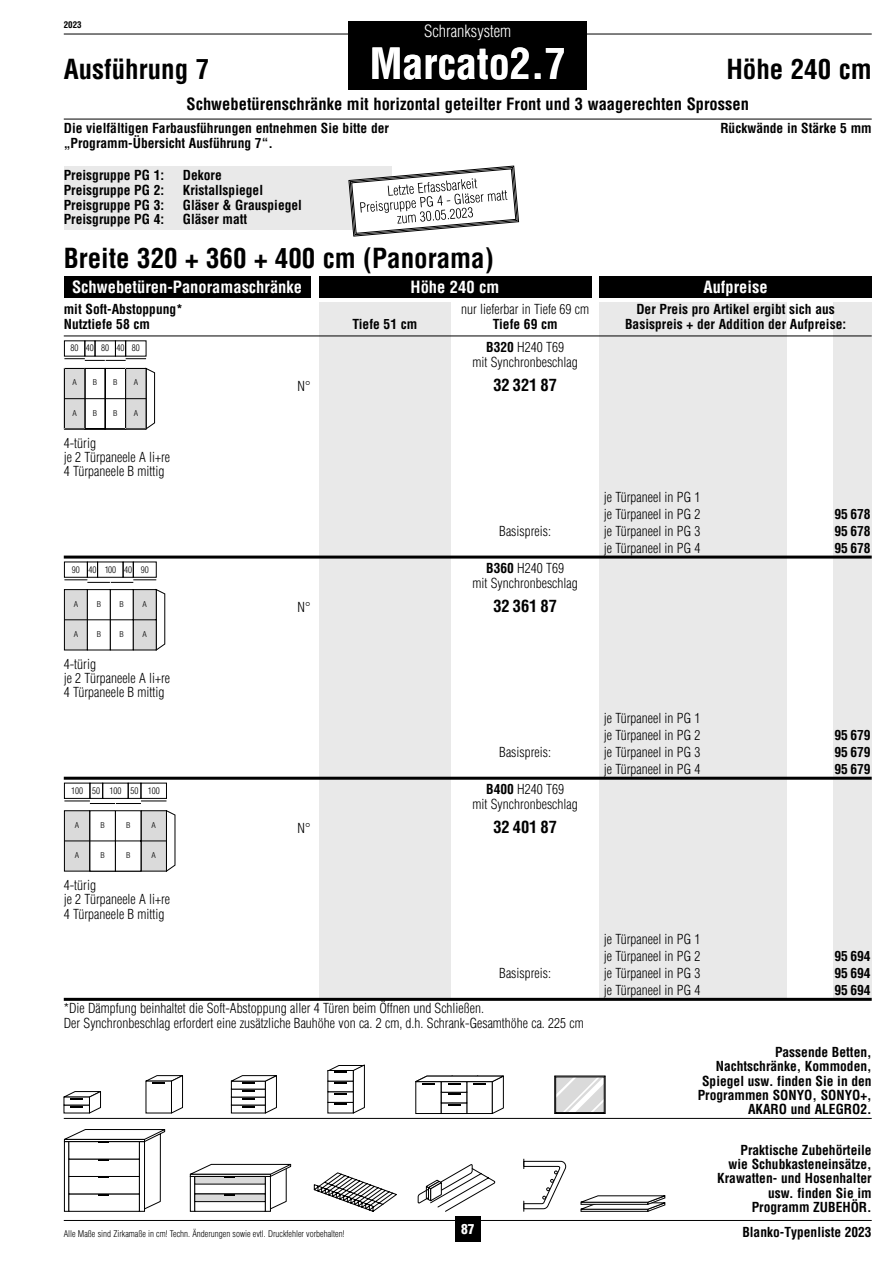
<style>
.page{position:relative;width:893px;height:1263px;background:#fff}
.page>*{position:absolute;margin:0;border:0;box-sizing:border-box;transform-origin:0 0}
.t1{font:700 condensed 42px "Helvetica LT Std";color:#fff}
.t2{font:700 condensed 27px "Helvetica LT Std";color:#000}
.t3{font:700 condensed 16.5px "Helvetica LT Std";color:#000}
.t4{font:700 condensed 16.5px "Helvetica LT Std";color:#fff}
.t5{font:300 condensed 16.5px "Helvetica LT Std";color:#fff}
.t6{font:300 condensed 13.5px/14.2px "Helvetica LT Std";color:#000}
.t7{font:700 condensed 13.5px/14.2px "Helvetica LT Std";color:#000;text-align:right}
.t8{font:900 condensed 13.5px "Helvetica LT Std";color:#fff}
.t9{font:300 condensed 9px "Helvetica LT Std";color:#000}
.t10{font:300 condensed 9px "Helvetica";color:#000}
.t11{font:700 condensed 9px "Helvetica LT Std";color:#000}
.t12{font:300 condensed 7.8px "Helvetica LT Std";color:#000;scale:1.12 1}
.s1{font-weight:700}
.s2{font-family:"Helvetica LT Std"}
</style>
<div class="page">
<div style="left:64px;top:166px;width:328px;height:64px;background:#e9e9e9"></div>
<div style="left:600px;top:302px;width:187px;height:697px;background:#e9e9e9"></div>
<div style="left:833px;top:302px;width:39px;height:697px;background:#e9e9e9"></div>
<div style="left:319px;top:302px;width:132px;height:697px;background:#e9e9e9"></div>
<hr style="left:64px;top:1220px;width:808px;height:1px;background:#000">
<div style="left:455px;top:1216px;width:25px;height:26px;background:#000"></div>
<hr style="left:64px;top:34px;width:808px;height:1px;background:#000">
<div style="left:349px;top:21px;width:238px;height:68px;background:#000"></div>
<hr style="left:64px;top:119px;width:808px;height:1px;background:#000">
<div style="left:64px;top:276px;width:246px;height:22px;background:#000"></div>
<svg style="left:64px;top:562px;width:101px;height:89px"></svg>
<div style="left:123px;top:562px;width:10px;height:15px;border:1px solid #000"></div>
<svg style="left:64px;top:340px;width:91px;height:90px"></svg>
<div style="left:115px;top:341px;width:11px;height:15px;border:1px solid #000"></div>
<svg style="left:64px;top:783px;width:111px;height:89px"></svg>
<div style="left:128px;top:783px;width:13px;height:15px;border:1px solid #000"></div>
<hr style="left:64px;top:336px;width:808px;height:1px;background:#000">
<hr style="left:64px;top:1118px;width:808px;height:1px;background:#000">
<svg style="left:418px;top:1164px;width:78px;height:48px"></svg>
<svg style="left:523px;top:1159px;width:43px;height:52px"></svg>
<svg style="left:580px;top:1195px;width:86px;height:17px"></svg>
<svg style="left:314px;top:1172px;width:83px;height:40px"></svg>
<svg style="left:63px;top:1129px;width:103px;height:83px"></svg>
<svg style="left:189px;top:1164px;width:103px;height:48px"></svg>
<svg style="left:63px;top:1091px;width:38px;height:22px"></svg>
<svg style="left:145px;top:1075px;width:38px;height:38px"></svg>
<svg style="left:327px;top:1064px;width:38px;height:49px"></svg>
<svg style="left:230px;top:1075px;width:47px;height:38px"></svg>
<svg style="left:415px;top:1075px;width:89px;height:39px"></svg>
<svg style="left:554px;top:1075px;width:52px;height:39px"></svg>
<div style="left:555px;top:1077px;width:49px;height:36px;border:1px solid #000"></div>
<div style="left:600px;top:276px;width:272px;height:22px;background:#000"></div>
<div style="left:319px;top:276px;width:272px;height:22px;background:#000"></div>
<hr style="left:64px;top:556px;width:808px;height:3px;background:#000">
<hr style="left:64px;top:777px;width:808px;height:3px;background:#000">
<hr style="left:64px;top:998px;width:808px;height:3px;background:#000">
<svg style="left:348px;top:166px;width:171px;height:71px"></svg>
<p class="t11" style="left:64px;top:19px;width:19px">2023</p>
<p class="t5" style="left:424px;top:21px;width:89px">Schranksystem</p>
<h1 class="t1" style="left:370px;top:37px;width:197px">Marcato2.7</h1>
<h2 class="t2" style="left:64px;top:52px;width:147px">Ausführung 7</h2>
<h2 class="t2" style="left:726px;top:52px;width:147px">Höhe 240 cm</h2>
<p class="t3" style="left:186px;top:93px;width:564px">Schwebetürenschränke mit horizontal geteilter Front und 3 waagerechten Sprossen</p>
<p class="t7" style="left:64px;top:136px;width:211px">„Programm-Übersicht Ausführung 7“.</p>
<p class="t7" style="left:64px;top:121px;width:327px">Die vielfältigen Farbausführungen entnehmen Sie bitte der</p>
<p class="t7" style="left:720px;top:121px;width:153px">Rückwände in Stärke 5 mm</p>
<p class="t7" style="left:64px;top:168px;width:102px">Preisgruppe PG 1:</p>
<p class="t7" style="left:183px;top:168px;width:40px">Dekore</p>
<p class="t7" style="left:64px;top:212px;width:102px">Preisgruppe PG 4:</p>
<p class="t7" style="left:183px;top:212px;width:66px">Gläser matt</p>
<p class="t7" style="left:64px;top:183px;width:102px">Preisgruppe PG 2:</p>
<p class="t7" style="left:183px;top:183px;width:82px">Kristallspiegel</p>
<p class="t7" style="left:64px;top:197px;width:102px">Preisgruppe PG 3:</p>
<p class="t7" style="left:183px;top:197px;width:121px">Gläser &amp; Grauspiegel</p>
<h2 class="t2" style="left:64px;top:241px;width:431px">Breite 320 + 360 + 400 cm (Panorama)</h2>
<p class="t4" style="left:72px;top:276px;width:232px">Schwebetüren-Panoramaschränke</p>
<p class="t4" style="left:411px;top:276px;width:90px">Höhe 240 cm</p>
<p class="t4" style="left:704px;top:276px;width:66px">Aufpreise</p>
<p class="t7" style="left:64px;top:302px;width:121px">mit Soft-Abstoppung*</p>
<p class="t6" style="left:461px;top:302px;width:129px">nur lieferbar in Tiefe 69 cm</p>
<p class="t7" style="left:636px;top:302px;width:200px">Der Preis pro Artikel ergibt sich aus</p>
<p class="t7" style="left:64px;top:316px;width:88px">Nutztiefe 58 cm</p>
<p class="t7" style="left:352px;top:316px;width:66px">Tiefe 51 cm</p>
<p class="t7" style="left:493px;top:316px;width:66px">Tiefe 69 cm</p>
<p class="t7" style="left:625px;top:316px;width:223px">Basispreis + der Addition der Aufpreise:</p>
<p class="t6" style="left:472px;top:340px;width:107px;line-height:14.9px;text-align:center"><span class="s1">B320</span> H240 T69<br>mit Synchronbeschlag</p>
<p class="t6" style="left:297px;top:379px;width:14px">N°</p>
<p class="t3" style="left:493px;top:375px;width:65px">32 321 87</p>
<p class="t10" style="left:71px;top:343px;width:71px">80 40 80 40 80</p>
<p class="t12" style="left:72px;top:378px;width:5px">A</p>
<p class="t12" style="left:93px;top:378px;width:5px">B</p>
<p class="t12" style="left:113px;top:378px;width:5px">B</p>
<p class="t12" style="left:134px;top:378px;width:5px">A</p>
<p class="t12" style="left:72px;top:408px;width:5px">A</p>
<p class="t12" style="left:93px;top:408px;width:5px">B</p>
<p class="t12" style="left:113px;top:408px;width:5px">B</p>
<p class="t12" style="left:134px;top:408px;width:5px">A</p>
<p class="t6" style="left:64px;top:436px;width:108px">4-türig<br>je 2 Türpaneele A li+re<br>4 Türpaneele B mittig</p>
<p class="t10" style="left:72px;top:564px;width:78px"><span class="s2">90</span> 40 100 40 <span class="s2">90</span></p>
<p class="t12" style="left:74px;top:599px;width:5px">A</p>
<p class="t12" style="left:97px;top:599px;width:5px">B</p>
<p class="t12" style="left:120px;top:599px;width:5px">B</p>
<p class="t12" style="left:143px;top:599px;width:5px">A</p>
<p class="t12" style="left:74px;top:629px;width:5px">A</p>
<p class="t12" style="left:97px;top:629px;width:5px">B</p>
<p class="t12" style="left:120px;top:629px;width:5px">B</p>
<p class="t12" style="left:143px;top:629px;width:5px">A</p>
<p class="t6" style="left:64px;top:657px;width:108px">4-türig<br>je 2 Türpaneele A li+re<br>4 Türpaneele B mittig</p>
<p class="t10" style="left:71px;top:785px;width:90px">100 50 100 50 100</p>
<p class="t12" style="left:75px;top:820px;width:5px">A</p>
<p class="t12" style="left:100px;top:820px;width:5px">B</p>
<p class="t12" style="left:126px;top:820px;width:5px">B</p>
<p class="t12" style="left:152px;top:820px;width:5px">A</p>
<p class="t12" style="left:75px;top:850px;width:5px">A</p>
<p class="t12" style="left:100px;top:850px;width:5px">B</p>
<p class="t12" style="left:126px;top:850px;width:5px">B</p>
<p class="t12" style="left:152px;top:850px;width:5px">A</p>
<p class="t6" style="left:64px;top:878px;width:108px">4-türig<br>je 2 Türpaneele A li+re<br>4 Türpaneele B mittig</p>
<p class="t6" style="left:604px;top:488px;width:98px;line-height:17px">je Türpaneel in PG 1 je Türpaneel in PG 2</p>
<p class="t7" style="left:834px;top:507px;width:38px">95 678</p>
<p class="t6" style="left:499px;top:524px;width:53px">Basispreis:</p>
<p class="t6" style="left:604px;top:524px;width:98px">je Türpaneel in PG 3</p>
<p class="t7" style="left:834px;top:524px;width:38px">95 678</p>
<p class="t6" style="left:604px;top:541px;width:98px">je Türpaneel in PG 4</p>
<p class="t7" style="left:834px;top:541px;width:38px">95 678</p>
<p class="t6" style="left:472px;top:561px;width:107px;line-height:14.9px;text-align:center"><span class="s1">B360</span> H240 T69<br>mit Synchronbeschlag</p>
<p class="t6" style="left:297px;top:600px;width:14px">N°</p>
<p class="t3" style="left:493px;top:596px;width:65px">32 361 87</p>
<p class="t6" style="left:604px;top:709px;width:98px;line-height:17px">je Türpaneel in PG 1 je Türpaneel in PG 2</p>
<p class="t7" style="left:834px;top:728px;width:38px">95 679</p>
<p class="t6" style="left:499px;top:745px;width:53px">Basispreis:</p>
<p class="t6" style="left:604px;top:745px;width:98px">je Türpaneel in PG 3</p>
<p class="t7" style="left:834px;top:745px;width:38px">95 679</p>
<p class="t6" style="left:604px;top:762px;width:98px">je Türpaneel in PG 4</p>
<p class="t7" style="left:834px;top:762px;width:38px">95 679</p>
<p class="t6" style="left:472px;top:782px;width:107px;line-height:14.9px;text-align:center"><span class="s1">B400</span> H240 T69<br>mit Synchronbeschlag</p>
<p class="t6" style="left:297px;top:821px;width:14px">N°</p>
<p class="t3" style="left:493px;top:817px;width:65px">32 401 87</p>
<p class="t6" style="left:604px;top:930px;width:98px;line-height:17px">je Türpaneel in PG 1 je Türpaneel in PG 2</p>
<p class="t7" style="left:834px;top:949px;width:38px">95 694</p>
<p class="t6" style="left:499px;top:966px;width:53px">Basispreis:</p>
<p class="t6" style="left:604px;top:966px;width:98px">je Türpaneel in PG 3</p>
<p class="t7" style="left:834px;top:966px;width:38px">95 694</p>
<p class="t6" style="left:604px;top:983px;width:98px">je Türpaneel in PG 4</p>
<p class="t7" style="left:834px;top:983px;width:38px">95 694</p>
<p class="t6" style="left:64px;top:1001px;width:521px">*Die Dämpfung beinhaltet die Soft-Abstoppung aller 4 Türen beim Öffnen und Schließen.<br>Der Synchronbeschlag erfordert eine zusätzliche Bauhöhe von ca. 2 cm, d.h. Schrank-Gesamthöhe ca. 225 cm</p>
<p class="t7" style="left:698px;top:1045px;width:175px">Passende Betten,<br>Nachtschränke, Kommoden,<br>Spiegel usw. finden Sie in den<br>Programmen SONYO, SONYO+,<br>AKARO und ALEGRO2.</p>
<p class="t7" style="left:717px;top:1143px;width:156px">Praktische Zubehörteile<br>wie Schubkasteneinsätze,<br>Krawatten- und Hosenhalter usw. finden Sie im<br>Programm ZUBEHÖR.</p>
<p class="t9" style="left:64px;top:1228px;width:282px">Alle Maße sind Zirkamaße in cm! Techn. Änderungen sowie evtl. Druckfehler vorbehalten!</p>
<p class="t8" style="left:461px;top:1221px;width:15px">87</p>
<p class="t7" style="left:742px;top:1225px;width:131px">Blanko-Typenliste 2023</p>
</div>
